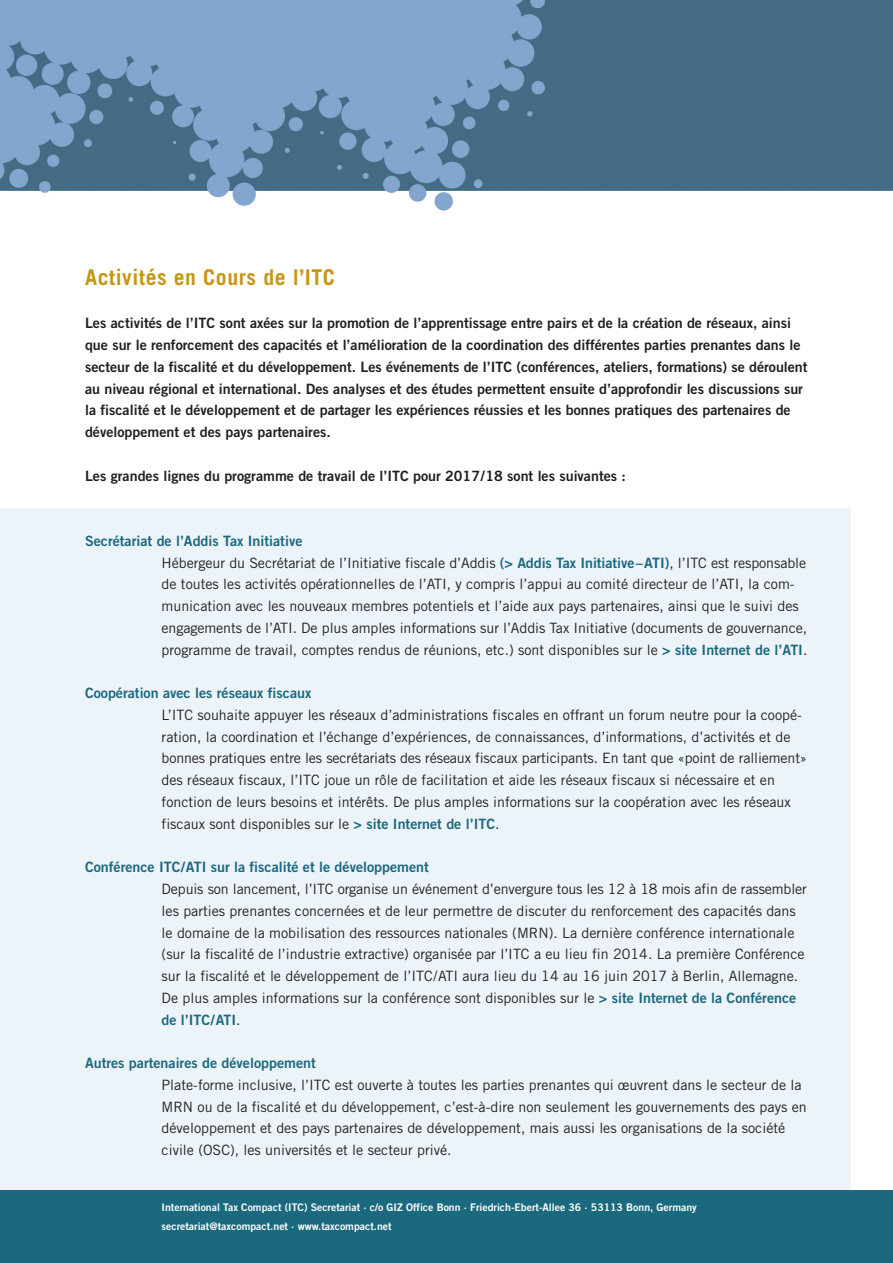
<style>
.page{position:relative;width:893px;height:1263px;background:#fff}
.page>*{position:absolute;margin:0;border:0;box-sizing:border-box;transform-origin:0 0}
.t1{font:700 21.75px "Trade Gothic";letter-spacing:.025em;color:#c79613}
.t2{font:14.25px/21.8px "Trade Gothic";color:#231f20}
.t3{font:14.25px/21.8px "Trade Gothic Bold Two";color:#231f20}
.t4{font:14.25px "Trade Gothic Bold Two";color:#1b697e}
.t5{font:10.5px/18.8px "Trade Gothic Bold Two";color:#fff}
.s1{font-family:"Trade Gothic Bold Two";color:#1b697e}
.s2{font-family:"Trade Gothic";color:#231f20}
</style>
<div class="page">
<img style="left:0;top:0;width:893px;height:211px">
<div style="left:0;top:508px;width:850px;height:683px;background:#ecf3f9"></div>
<div style="left:0;top:1191px;width:893px;height:72px;background:#1b697e"></div>
<h1 class="t1" style="left:85px;top:269px;width:251px">Activités en Cours de l’ITC</h1>
<p class="t3" style="left:85px;top:314px;width:724px">Les activités de l’ITC sont axées sur la promotion de l’apprentissage entre pairs et de la création de réseaux, ainsi que sur le renforcement des capacités et l’amélioration de la coordination des différentes parties prenantes dans le secteur de la fiscalité et du développement. Les événements de l’ITC (conférences, ateliers, formations) se déroulent au niveau régional et international. Des analyses et des études permettent ensuite d’approfondir les discussions sur la fiscalité et le développement et de partager les expériences réussies et les bonnes pratiques des partenaires de développement et des pays partenaires.</p>
<p class="t3" style="left:85px;top:466px;width:542px">Les grandes lignes du programme de travail de l’ITC pour 2017/18 sont les suivantes :</p>
<p class="t4" style="left:85px;top:536px;width:219px">Secrétariat de l’Addis Tax Initiative</p>
<p class="t2" style="left:162px;top:553px;width:647px">Hébergeur du Secrétariat de l’Initiative fiscale d’Addis <span class="s1">(&gt; Addis Tax Initiative–ATI)</span>, l’ITC est responsable de toutes les activités opérationnelles de l’ATI, y compris l’appui au comité directeur de l’ATI, la com&shy;munication avec les nouveaux membres potentiels et l’aide aux pays partenaires, ainsi que le suivi des engagements de l’ATI. De plus amples informations sur l’Addis Tax Initiative (documents de gouvernance, programme de travail, comptes rendus de réunions, etc.) sont disponibles sur le <span class="s1">&gt; site Internet de l’ATI</span>.</p>
<p class="t4" style="left:85px;top:688px;width:228px">Coopération avec les réseaux fiscaux</p>
<p class="t2" style="left:162px;top:705px;width:647px">L’ITC souhaite appuyer les réseaux d’administrations fiscales en offrant un forum neutre pour la coopé&shy;ration, la coordination et l’échange d’expériences, de connaissances, d’informations, d’activités et de bonnes pratiques entre les secrétariats des réseaux fiscaux participants. En tant que «point de ralliement» des réseaux fiscaux, l’ITC joue un rôle de facilitation et aide les réseaux fiscaux si nécessaire et en fonction de leurs besoins et intérêts. De plus amples informations sur la coopération avec les réseaux fiscaux sont disponibles sur le <span class="s1">&gt; site Internet de l’ITC</span>.</p>
<p class="t4" style="left:85px;top:862px;width:345px">Conférence ITC/ATI sur la fiscalité et le développement</p>
<p class="t2" style="left:162px;top:879px;width:647px">Depuis son lancement, l’ITC organise un événement d’envergure tous les 12 à 18 mois afin de rassembler les parties prenantes concernées et de leur permettre de discuter du renforcement des capacités dans le domaine de la mobilisation des ressources nationales (MRN). La dernière conférence internationale (sur la fiscalité de l’industrie extractive) organisée par l’ITC a eu lieu fin 2014. La première Conférence sur la fiscalité et le développement de l’ITC/ATI aura lieu du 14 au 16 juin 2017 à Berlin, Allemagne.<br>De plus amples informations sur la conférence sont disponibles sur le <span class="s1">&gt; site Internet de la Conférence</span></p>
<p class="t4" style="left:162px;top:1014px;width:81px">de l’ITC/ATI<span class="s2">.</span></p>
<p class="t4" style="left:85px;top:1058px;width:232px">Autres partenaires de développement</p>
<p class="t2" style="left:162px;top:1075px;width:647px">Plate-forme inclusive, l’ITC est ouverte à toutes les parties prenantes qui œuvrent dans le secteur de la MRN ou de la fiscalité et du développement, c’est-à-dire non seulement les gouvernements des pays en développement et des pays partenaires de développement, mais aussi les organisations de la société civile (OSC), les universités et le secteur privé.</p>
<p class="t5" style="left:162px;top:1199px;width:537px">International Tax Compact (ITC) Secretariat · c/o GIZ Office Bonn · Friedrich-Ebert-Allee 36 · 53113 Bonn, Germany secretariat@taxcompact.net · www.taxcompact.net</p>
</div>
